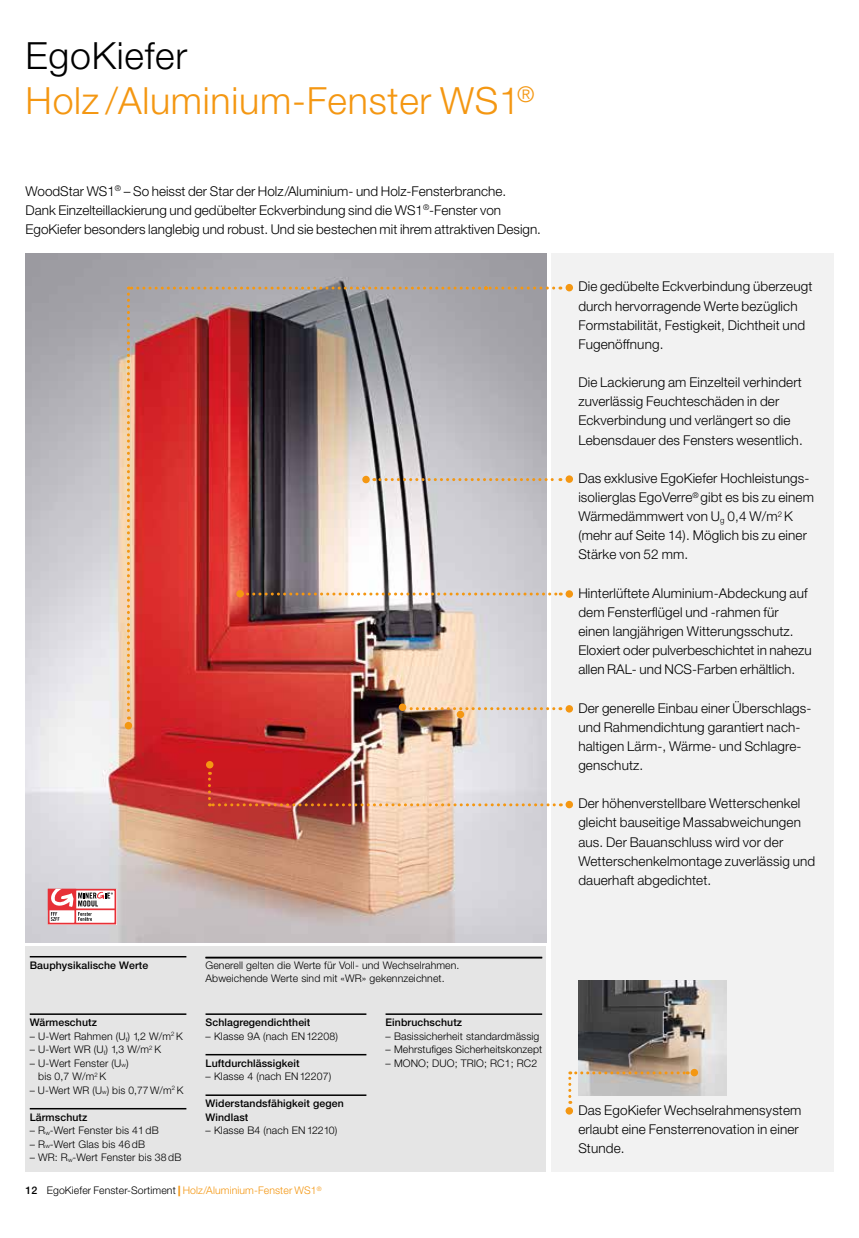
<style>
.page{position:relative;width:859px;height:1238px;background:#fff}
.page>*{position:absolute;margin:0;border:0;box-sizing:border-box;transform-origin:0 0}
.t1{font:300 37.5px/45px "Helvetica Neue LT Std";letter-spacing:.02em;color:#f49712}
.t2{font:300 13.5px/19.2px "Helvetica Neue LT Std";letter-spacing:.01em;color:#000}
.t3{font:300 10.5px/13.5px "Helvetica Neue LT Std";letter-spacing:.01em;color:#000}
.t4{font:500 10.5px/13.5px "Helvetica Neue LT Std";letter-spacing:.01em;color:#000}
.s1{color:#000}
.s2{font-size:6.15px}
.s3{font-weight:500}
.s4{font-weight:800;color:#f49712}
.s5{color:#f49712}
</style>
<div class="page">
<div style="left:551px;top:253px;width:282px;height:918px;background:#f2f2f2"></div>
<div style="left:26px;top:946px;width:520px;height:225px;background:#e5e5e5"></div>
<img style="left:26px;top:253px;width:520px;height:689px">
<img style="left:578px;top:980px;width:148px;height:115px">
<svg style="left:48px;top:888px;width:68px;height:36px"></svg>
<div style="left:566px;top:284px;width:7px;height:7px;background:#f49712;border-radius:50%"></div>
<div style="left:566px;top:475px;width:7px;height:8px;background:#f49712;border-radius:50%"></div>
<div style="left:566px;top:590px;width:7px;height:7px;background:#f49712;border-radius:50%"></div>
<div style="left:566px;top:705px;width:7px;height:7px;background:#f49712;border-radius:50%"></div>
<div style="left:566px;top:800px;width:7px;height:8px;background:#f49712;border-radius:50%"></div>
<div style="left:566px;top:1107px;width:7px;height:7px;background:#f49712;border-radius:50%"></div>
<hr style="left:30px;top:1013px;width:156px;height:1px;background:#000">
<hr style="left:30px;top:1107px;width:156px;height:2px;background:#000">
<hr style="left:30px;top:955px;width:156px;height:2px;background:#000">
<hr style="left:206px;top:1013px;width:160px;height:1px;background:#000">
<hr style="left:206px;top:1053px;width:160px;height:2px;background:#000">
<hr style="left:206px;top:1094px;width:160px;height:1px;background:#000">
<hr style="left:386px;top:1013px;width:156px;height:1px;background:#000">
<svg style="left:208px;top:771px;width:346px;height:35px;background:#d28b84"></svg>
<div style="left:125px;top:722px;width:7px;height:7px;background:#f49712;border-radius:50%"></div>
<div style="left:206px;top:761px;width:7px;height:7px;background:#f49712;border-radius:50%"></div>
<img style="left:127px;top:286px;width:434px;height:433px">
<div style="left:362px;top:476px;width:8px;height:7px;background:#f49712;border-radius:50%"></div>
<div style="left:236px;top:590px;width:8px;height:7px;background:#f49712;border-radius:50%"></div>
<div style="left:691px;top:1068px;width:7px;height:8px;background:#f49712;border-radius:50%"></div>
<svg style="left:568px;top:1071px;width:120px;height:32px"></svg>
<hr style="left:206px;top:956px;width:336px;height:2px;background:#000">
<h1 class="t1" style="left:26px;top:33px;width:511px"><span class="s1">EgoKiefer<br></span>Holz /Aluminium-Fenster WS1<sup>®</sup></h1>
<p class="t2" style="left:26px;top:181px;width:517px">WoodStar WS1<sup>®</sup> – So heisst der Star der Holz/Aluminium- und Holz-Fensterbranche.<br>Dank Einzelteillackierung und gedübelter Eckverbindung sind die WS1<sup>®</sup>-Fenster von<br>EgoKiefer besonders langlebig und robust. Und sie bestechen mit ihrem attraktiven Design.</p>
<p class="t4" style="left:30px;top:958px;width:120px">Bauphysikalische Werte</p>
<p class="t4" style="left:30px;top:1015px;width:69px">Wärmeschutz</p>
<p class="t3" style="left:30px;top:1029px;width:155px">– U-Wert Rahmen (U<sub>f</sub>) 1,2 W/m<sup>2</sup> K</p>
<p class="t3" style="left:30px;top:1042px;width:133px">– U-Wert WR (U<sub>f</sub>) 1,3 W/m<sup>2</sup> K</p>
<p class="t3" style="left:38px;top:1056px;width:92px;text-indent:-9px">– U-Wert Fenster (U<span class="s2">w</span>) bis 0,7 W/m<sup>2</sup> K</p>
<p class="t3" style="left:30px;top:1083px;width:155px">– U-Wert WR (U<span class="s2">w</span>) bis 0,77W/m<sup>2</sup> K</p>
<p class="t4" style="left:30px;top:1110px;width:59px">Lärmschutz</p>
<p class="t3" style="left:30px;top:1123px;width:130px">– R<span class="s2">w</span>-Wert Fenster bis 41 dB</p>
<p class="t3" style="left:30px;top:1137px;width:117px">– R<span class="s2">w</span>-Wert Glas bis 46 dB</p>
<p class="t3" style="left:30px;top:1150px;width:153px">– WR: R<span class="s2">w</span>-Wert Fenster bis 38 dB</p>
<p class="t3" style="left:206px;top:958px;width:255px">Generell gelten die Werte für Voll- und Wechselrahmen.<br>Abweichende Werte sind mit «WR» gekennzeichnet.</p>
<p class="t4" style="left:206px;top:1015px;width:106px">Schlagregendichtheit</p>
<p class="t3" style="left:206px;top:1029px;width:134px">– Klasse 9A (nach EN 12208)</p>
<p class="t4" style="left:206px;top:1056px;width:96px">Luftdurchlässigkeit</p>
<p class="t3" style="left:206px;top:1069px;width:127px">– Klasse 4 (nach EN 12207)</p>
<p class="t4" style="left:206px;top:1096px;width:140px">Widerstandsfähigkeit gegen<br>Windlast</p>
<p class="t3" style="left:206px;top:1123px;width:133px">– Klasse B4 (nach EN 12210)</p>
<p class="t4" style="left:386px;top:1015px;width:78px">Einbruchschutz</p>
<p class="t3" style="left:386px;top:1029px;width:155px">– Basissicherheit standardmässig</p>
<p class="t3" style="left:386px;top:1042px;width:158px">– Mehrstufiges Sicherheitskonzept</p>
<p class="t3" style="left:386px;top:1056px;width:153px">– MONO; DUO; TRIO; RC1; RC2</p>
<p class="t3" style="left:26px;top:1183px;width:298px"><span class="s3">12</span> EgoKiefer Fenster-Sortiment <span class="s4">|</span> <span class="s5">Holz/Aluminium-Fenster WS1</span><sup>®</sup></p>
<p class="t2" style="left:578px;top:277px;width:236px">Die gedübelte Eckverbindung überzeugt durch hervorragende Werte bezüglich Formstabilität, Festigkeit, Dichtheit und Fugenöffnung.</p>
<p class="t2" style="left:578px;top:372px;width:226px">Die Lackierung am Einzelteil verhindert zuverlässig Feuchteschäden in der Eckverbindung und verlängert so die Lebensdauer des Fensters wesentlich.</p>
<p class="t2" style="left:578px;top:468px;width:237px">Das exklusive EgoKiefer Hochleistungs&shy;isolierglas EgoVerre<sup>®</sup> gibt es bis zu einem Wärmedämmwert von U<sub>g</sub> 0,4 W/m<sup>2</sup> K (mehr auf Seite 14). Möglich bis zu einer Stärke von 52 mm.</p>
<p class="t2" style="left:578px;top:583px;width:235px">Hinterlüftete Aluminium-Abdeckung auf dem Fensterflügel und -rahmen für einen langjährigen Witterungsschutz.<br>Eloxiert oder pulverbeschichtet in nahezu allen RAL- und NCS-Farben erhältlich.</p>
<p class="t2" style="left:578px;top:698px;width:235px">Der generelle Einbau einer Überschlags&shy;und Rahmendichtung garantiert nach&shy;haltigen Lärm-, Wärme- und Schlagre&shy;genschutz.</p>
<p class="t2" style="left:578px;top:793px;width:238px">Der höhenverstellbare Wetterschenkel gleicht bauseitige Massabweichungen aus. Der Bauanschluss wird vor der Wetterschenkelmontage zuverlässig und dauerhaft abgedichtet.</p>
<p class="t2" style="left:578px;top:1099px;width:225px">Das EgoKiefer Wechselrahmensystem erlaubt eine Fensterrenovation in einer<br>Stunde.</p>
</div>
